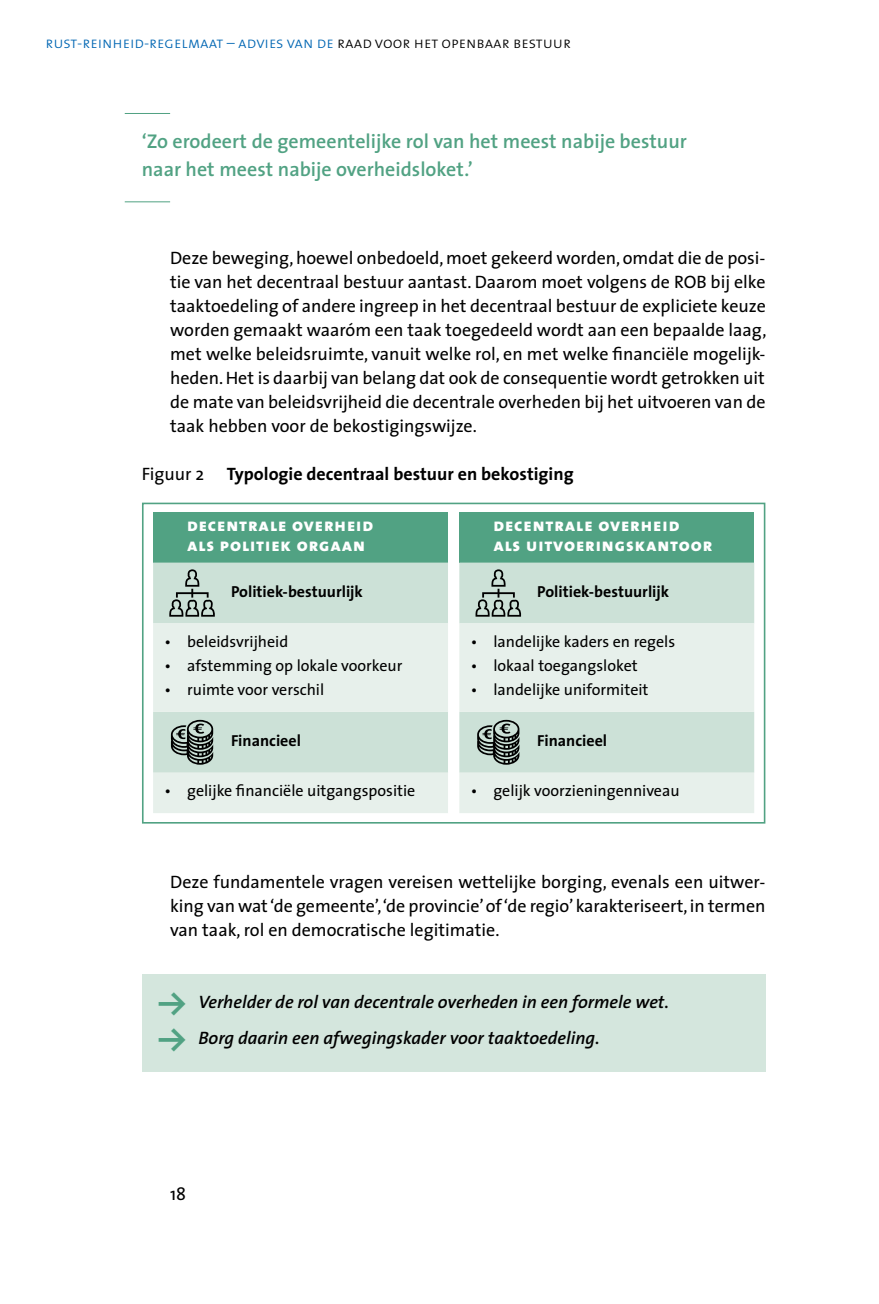
<style>
.page{position:relative;width:879px;height:1304px;background:#fff}
.page>*{position:absolute;margin:0;border:0;box-sizing:border-box;transform-origin:0 0}
.Quote_2{font:600 20px/28px "The Sans";color:#51a283}
.P4_Broodtekst-TheSan{font:18px/24px "The Sans";color:#000;text-align:justify}
.quote{font:italic 600 18px "The Sans";color:#000}
.H2_Tabelkop_1{font:18px/20px "The Sans Extra Bold Caps";letter-spacing:.05em;color:#fff}
.H7_Figuurkop-TheSans{font:700 18px "The Sans";color:#000}
.H7_Figuurkop-TheSans-2{font:18px "The Sans";color:#000}
.P4_Tabeltekst{font:16px "The Sans";color:#000}
.t1{font:16px "The Sans Light Caps";color:#0066b3}
.P4_Tabeltekst-2{font:700 16px "The Sans";color:#000}
.s1{color:#000}
.s2{font-family:"The Sans Extra Bold Expert";font-weight:400;font-style:normal;font-size:28px;color:#51a283}
</style>
<div class="page">
<div style="left:142px;top:503px;width:623px;height:321px;border:2px solid #51a283"></div>
<div style="left:142px;top:974px;width:623px;height:97px;background:#d4e6dd"></div>
<hr style="left:125px;top:113px;width:45px;height:1px;background:#51a283">
<hr style="left:125px;top:201px;width:45px;height:1px;background:#51a283">
<div style="left:153px;top:512px;width:295px;height:51px;background:#51a283"></div>
<div style="left:459px;top:512px;width:295px;height:51px;background:#51a283"></div>
<div style="left:153px;top:563px;width:601px;height:60px;background:#cce1d7"></div>
<svg style="left:153px;top:623px;width:601px;height:190px;background:#dfece5"></svg>
<svg style="left:167px;top:568px;width:50px;height:50px;background:#a6b7af"></svg>
<svg style="left:473px;top:568px;width:50px;height:50px;background:#a6b7af"></svg>
<svg style="left:167px;top:718px;width:50px;height:49px;background:#86948e"></svg>
<svg style="left:473px;top:718px;width:50px;height:49px;background:#86948e"></svg>
<p class="t1" style="left:45px;top:32px;width:527px">rust-reinheid-regelmaat – advies van de <span class="s1">raad voor het openbaar bestuur</span></p>
<p class="Quote_2" style="left:142px;top:127px;width:546px">‘Zo erodeert de gemeentelijke rol van het meest nabije bestuur naar het meest nabije overheidsloket.’</p>
<p class="P4_Broodtekst-TheSan" style="left:170px;top:246px;width:598px">Deze beweging, hoewel onbedoeld, moet gekeerd worden, omdat die de posi&shy;tie van het decentraal bestuur aantast. Daarom moet volgens de ROB bij elke taaktoedeling of andere ingreep in het decentraal bestuur de expliciete keuze worden gemaakt waaróm een taak toegedeeld wordt aan een bepaalde laag, met welke beleidsruimte, vanuit welke rol, en met welke financiële mogelijk&shy;heden. Het is daarbij van belang dat ook de consequentie wordt getrokken uit de mate van beleidsvrijheid die decentrale overheden bij het uitvoeren van de taak hebben voor de bekostigingswijze.</p>
<p class="H7_Figuurkop-TheSans-2" style="left:142px;top:462px;width:64px">Figuur 2</p>
<p class="H7_Figuurkop-TheSans" style="left:227px;top:462px;width:348px">Typologie decentraal bestuur en bekostiging</p>
<p class="H2_Tabelkop_1" style="left:187px;top:515px;width:188px">decentrale overheid als politiek orgaan</p>
<p class="H2_Tabelkop_1" style="left:493px;top:515px;width:220px">decentrale overheid<br>als uitvoeringskantoor</p>
<p class="P4_Tabeltekst-2" style="left:231px;top:581px;width:133px">Politiek-bestuurlijk</p>
<p class="P4_Tabeltekst-2" style="left:537px;top:581px;width:133px">Politiek-bestuurlijk</p>
<p class="P4_Tabeltekst" style="left:164px;top:631px;width:125px">• beleidsvrijheid</p>
<p class="P4_Tabeltekst" style="left:164px;top:655px;width:239px">• afstemming op lokale voorkeur</p>
<p class="P4_Tabeltekst" style="left:164px;top:679px;width:161px">• ruimte voor verschil</p>
<p class="P4_Tabeltekst" style="left:471px;top:631px;width:206px">• landelijke kaders en regels</p>
<p class="P4_Tabeltekst" style="left:471px;top:655px;width:169px">• lokaal toegangsloket</p>
<p class="P4_Tabeltekst" style="left:471px;top:679px;width:179px">• landelijke uniformiteit</p>
<p class="P4_Tabeltekst-2" style="left:231px;top:730px;width:71px">Financieel</p>
<p class="P4_Tabeltekst-2" style="left:537px;top:730px;width:71px">Financieel</p>
<p class="P4_Tabeltekst" style="left:164px;top:780px;width:252px">• gelijke financiële uitgangspositie</p>
<p class="P4_Tabeltekst" style="left:471px;top:780px;width:210px">• gelijk voorzieningenniveau</p>
<p class="P4_Broodtekst-TheSan" style="left:170px;top:870px;width:597px">Deze fundamentele vragen vereisen wettelijke borging, evenals een uitwer&shy;king van wat ‘de gemeente’, ‘de provincie’ of ‘de regio’ karakteriseert, in termen van taak, rol en democratische legitimatie.</p>
<p class="quote" style="left:159px;top:990px;width:512px"><span class="s2">Y</span> Verhelder de rol van decentrale overheden in een formele wet.</p>
<p class="quote" style="left:159px;top:1026px;width:442px"><span class="s2">Y</span> Borg daarin een afwegingskader voor taaktoedeling.</p>
<p class="P4_Broodtekst-TheSan" style="left:170px;top:1182px;width:18px">18</p>
</div>
